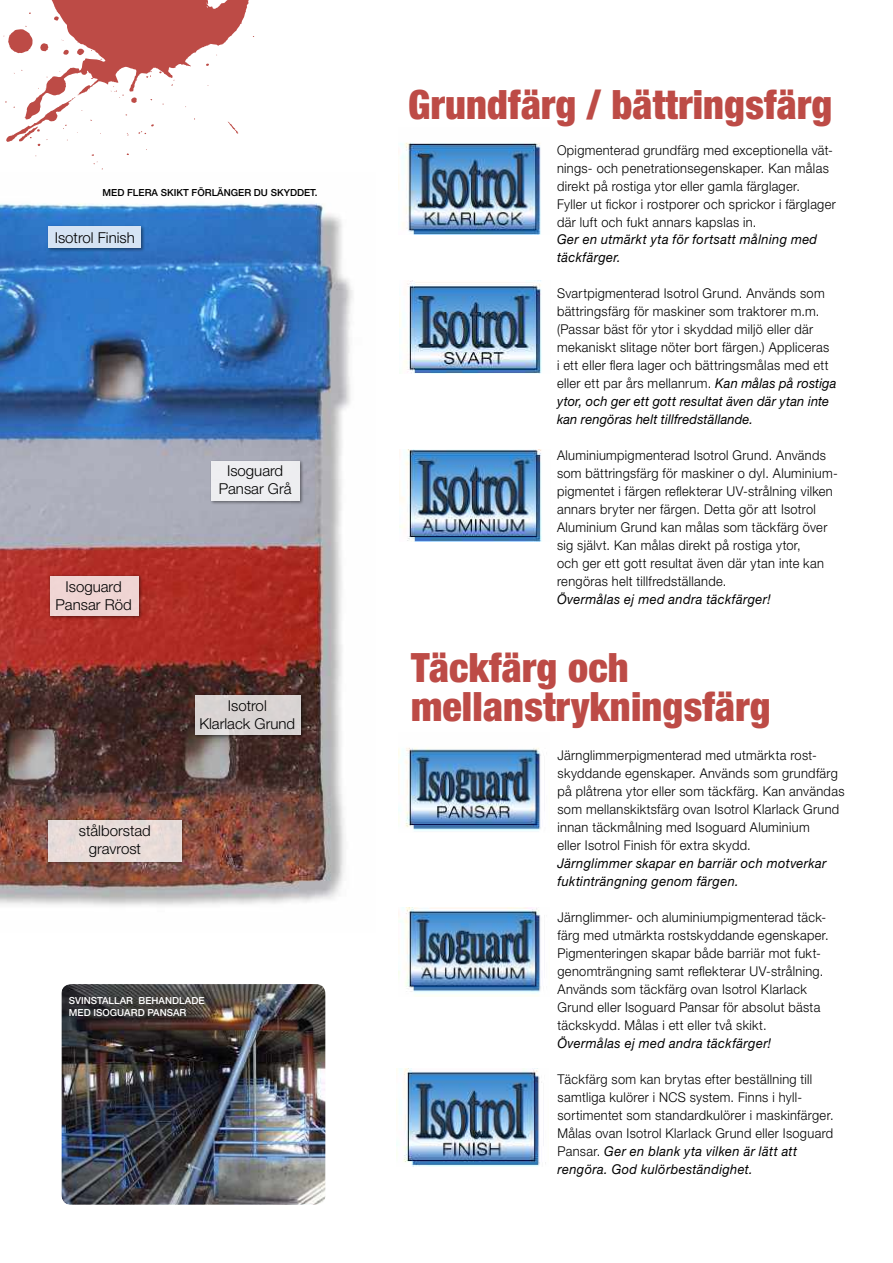
<style>
.page{position:relative;width:893px;height:1263px;background:#fff}
.page>*{position:absolute;margin:0;border:0;box-sizing:border-box;transform-origin:0 0}
.t1{font:900 condensed 40.5px/39px "Helvetica Neue LT Std";letter-spacing:.005em;color:#bd4b46}
.t2{font:300 15px/18px "Helvetica Neue LT Std";color:#000;text-align:center}
.t3{font:300 13.5px/18px "Helvetica Neue LT Std";letter-spacing:.025em;color:#000;scale:.95 1}
.t4{font:italic 13.5px/18px "Helvetica Neue LT Std";letter-spacing:.03em;color:#000;scale:.95 1}
.t5{font:500 9.75px/12px "Helvetica Neue LT Std";color:#fff}
.t6{font:500 9.75px "Helvetica Neue LT Std";color:#000}
.s1{font-weight:400;font-style:italic}
</style>
<div class="page">
<img style="left:398px;top:142px;width:143px;height:92px">
<img style="left:399px;top:281px;width:143px;height:93px">
<img style="left:399px;top:450px;width:143px;height:91px">
<svg style="left:3px;top:0;width:251px;height:170px"></svg>
<img style="left:398px;top:748px;width:143px;height:84px">
<img style="left:398px;top:907px;width:143px;height:87px">
<img style="left:397px;top:1068px;width:149px;height:98px">
<img style="left:0;top:203px;width:353px;height:703px">
<div style="left:46px;top:818px;width:140px;height:47px;background:#000;opacity:.55"></div>
<div style="left:48px;top:820px;width:133px;height:41px;background:#e8dcd9"></div>
<div style="left:193px;top:693px;width:112px;height:46px;background:#000;opacity:.55"></div>
<div style="left:195px;top:695px;width:106px;height:39px;background:#d9d3d3"></div>
<div style="left:48px;top:574px;width:95px;height:46px;background:#000;opacity:.55"></div>
<div style="left:50px;top:576px;width:89px;height:39px;background:#efd5d3"></div>
<div style="left:209px;top:459px;width:95px;height:46px;background:#000;opacity:.55"></div>
<div style="left:211px;top:461px;width:89px;height:40px;background:#eeeef1"></div>
<div style="left:47px;top:225px;width:98px;height:27px;background:#000;opacity:.55"></div>
<div style="left:48px;top:226px;width:93px;height:22px;background:#d5e3f3"></div>
<img style="left:62px;top:985px;width:263px;height:219px">
<div style="left:54px;top:977px;width:279px;height:235px;border:7px solid #fff;border-radius:13px"></div>
<p class="t6" style="left:103px;top:186px;width:217px">MED FLERA SKIKT FÖRLÄNGER DU SKYDDET.</p>
<p class="t2" style="left:55px;top:229px;width:82px">Isotrol Finish</p>
<p class="t2" style="left:55px;top:577px;width:78px">Isoguard<br>Pansar Röd</p>
<p class="t2" style="left:79px;top:821px;width:74px">stålborstad gravrost</p>
<p class="t2" style="left:219px;top:462px;width:74px">Isoguard<br>Pansar Grå</p>
<p class="t2" style="left:199px;top:696px;width:97px">Isotrol<br>Klarlack Grund</p>
<p class="t5" style="left:69px;top:994px;width:137px">SVINSTALLAR BEHANDLADE<br>MED ISOGUARD PANSAR</p>
<h1 class="t1" style="left:408px;top:85px;width:426px">Grundfärg / bättringsfärg</h1>
<p class="t3" style="left:557px;top:140px;width:295px">Opigmenterad grundfärg med exceptionella vät&shy;nings- och penetrationsegenskaper. Kan målas direkt på rostiga ytor eller gamla färglager.<br>Fyller ut fickor i rostporer och sprickor i färglager där luft och fukt annars kapslas in.</p>
<p class="t4" style="left:557px;top:230px;width:275px">Ger en utmärkt yta för fortsatt målning med täckfärger.</p>
<p class="t3" style="left:557px;top:284px;width:296px">Svartpigmenterad Isotrol Grund. Används som bättringsfärg för maskiner som traktorer m.m. (Passar bäst för ytor i skyddad miljö eller där mekaniskt slitage nöter bort färgen.) Appliceras<br>i ett eller flera lager och bättringsmålas med ett eller ett par års mellanrum. <span class="s1">Kan målas på rostiga ytor, och ger ett gott resultat även där ytan inte kan rengöras helt tillfredställande.</span></p>
<p class="t3" style="left:557px;top:446px;width:297px">Aluminiumpigmenterad Isotrol Grund. Används som bättringsfärg för maskiner o dyl. Aluminium&shy;pigmentet i färgen reflekterar UV-strålning vilken annars bryter ner färgen. Detta gör att Isotrol Aluminium Grund kan målas som täckfärg över sig självt. Kan målas direkt på rostiga ytor,<br>och ger ett gott resultat även där ytan inte kan rengöras helt tillfredställande.</p>
<p class="t4" style="left:557px;top:590px;width:226px">Övermålas ej med andra täckfärger!</p>
<h1 class="t1" style="left:411px;top:648px;width:361px">Täckfärg och mellanstrykningsfärg</h1>
<p class="t3" style="left:557px;top:746px;width:304px">Järnglimmerpigmenterad med utmärkta rost&shy;skyddande egenskaper. Används som grundfärg på plåtrena ytor eller som täckfärg. Kan användas som mellanskiktsfärg ovan Isotrol Klarlack Grund innan täckmålning med Isoguard Aluminium<br>eller Isotrol Finish för extra skydd.</p>
<p class="t4" style="left:557px;top:854px;width:285px">Järnglimmer skapar en barriär och motverkar fuktinträngning genom färgen.</p>
<p class="t3" style="left:557px;top:908px;width:287px">Järnglimmer- och aluminiumpigmenterad täck&shy;färg med utmärkta rostskyddande egenskaper.<br>Pigmenteringen skapar både barriär mot fukt&shy;genomträngning samt reflekterar UV-strålning.<br>Används som täckfärg ovan Isotrol Klarlack Grund eller Isoguard Pansar för absolut bästa täckskydd. Målas i ett eller två skikt.</p>
<p class="t4" style="left:557px;top:1034px;width:226px">Övermålas ej med andra täckfärger!</p>
<p class="t3" style="left:557px;top:1070px;width:292px">Täckfärg som kan brytas efter beställning till samtliga kulörer i NCS system. Finns i hyll&shy;sortimentet som standardkulörer i maskinfärger.<br>Målas ovan Isotrol Klarlack Grund eller Isoguard Pansar. <span class="s1">Ger en blank yta vilken är lätt att rengöra. God kulörbeständighet.</span></p>
</div>
